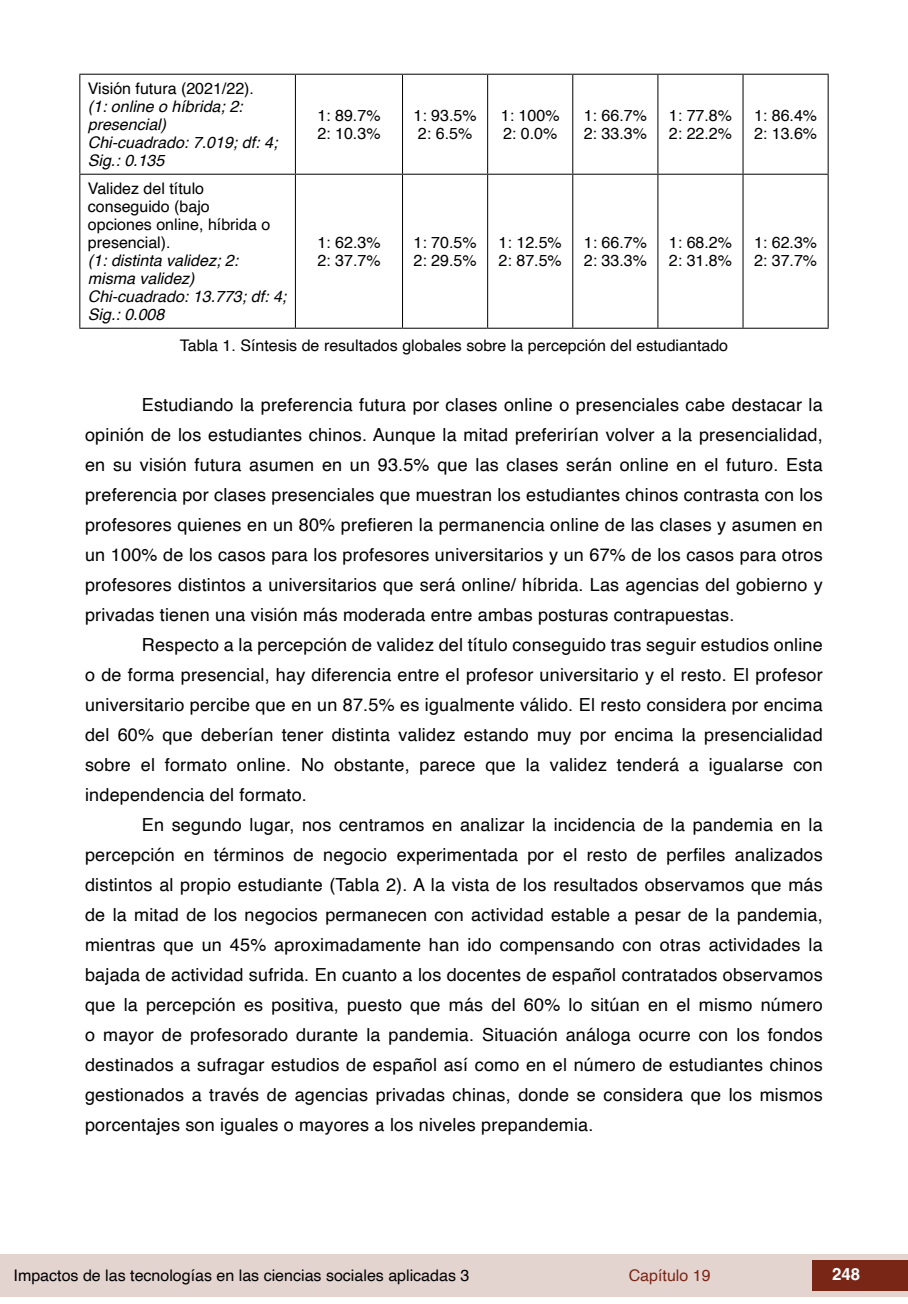
<style>
.page{position:relative;width:908px;height:1304px;background:#fff}
.page>*{position:absolute;margin:0;border:0;box-sizing:border-box;transform-origin:0 0}
.t1{font:18px/30px "Helvetica";letter-spacing:.01em;color:#000;text-align:justify}
.t2{font:700 16.8px "Helvetica";color:#fff}
.t3{font:16px/18px "Helvetica";color:#000}
.t4{font:italic 16px/18px "Helvetica";color:#000}
.t5{font:16px "Helvetica";color:#7a2616}
</style>
<div class="page">
<div style="left:0;top:1254px;width:906px;height:43px;background:#e4d4d0"></div>
<div style="left:812px;top:1261px;width:95px;height:30px;background:#7a2616"></div>
<hr style="left:79px;top:74px;width:216px;height:1px;background:#000">
<hr style="left:295px;top:74px;width:107px;height:1px;background:#000">
<hr style="left:402px;top:74px;width:85px;height:1px;background:#000">
<hr style="left:487px;top:74px;width:85px;height:1px;background:#000">
<hr style="left:572px;top:74px;width:85px;height:1px;background:#000">
<hr style="left:657px;top:74px;width:85px;height:1px;background:#000">
<hr style="left:742px;top:74px;width:86px;height:1px;background:#000">
<hr style="left:79px;top:174px;width:216px;height:1px;background:#000">
<hr style="left:295px;top:174px;width:107px;height:1px;background:#000">
<hr style="left:402px;top:174px;width:85px;height:1px;background:#000">
<hr style="left:487px;top:174px;width:85px;height:1px;background:#000">
<hr style="left:572px;top:174px;width:85px;height:1px;background:#000">
<hr style="left:657px;top:174px;width:85px;height:1px;background:#000">
<hr style="left:742px;top:174px;width:86px;height:1px;background:#000">
<hr style="left:79px;top:328px;width:216px;height:1px;background:#000">
<hr style="left:295px;top:328px;width:107px;height:1px;background:#000">
<hr style="left:402px;top:328px;width:85px;height:1px;background:#000">
<hr style="left:487px;top:328px;width:85px;height:1px;background:#000">
<hr style="left:572px;top:328px;width:85px;height:1px;background:#000">
<hr style="left:657px;top:328px;width:85px;height:1px;background:#000">
<hr style="left:742px;top:328px;width:86px;height:1px;background:#000">
<hr style="left:79px;top:75px;width:1px;height:99px;background:#000">
<hr style="left:79px;top:175px;width:1px;height:153px;background:#000">
<hr style="left:295px;top:75px;width:1px;height:99px;background:#000">
<hr style="left:402px;top:75px;width:1px;height:99px;background:#000">
<hr style="left:487px;top:75px;width:1px;height:99px;background:#000">
<hr style="left:572px;top:75px;width:1px;height:99px;background:#000">
<hr style="left:657px;top:75px;width:1px;height:99px;background:#000">
<hr style="left:742px;top:75px;width:1px;height:99px;background:#000">
<hr style="left:827px;top:75px;width:1px;height:99px;background:#000">
<hr style="left:295px;top:175px;width:1px;height:153px;background:#000">
<hr style="left:402px;top:175px;width:1px;height:153px;background:#000">
<hr style="left:487px;top:175px;width:1px;height:153px;background:#000">
<hr style="left:572px;top:175px;width:1px;height:153px;background:#000">
<hr style="left:657px;top:175px;width:1px;height:153px;background:#000">
<hr style="left:742px;top:175px;width:1px;height:153px;background:#000">
<hr style="left:827px;top:175px;width:1px;height:153px;background:#000">
<p class="t3" style="left:88px;top:80px;width:168px">Visión futura (2021/22).</p>
<p class="t4" style="left:88px;top:98px;width:191px">(1: online o híbrida; 2: presencial)<br>Chi-cuadrado: 7.019; df: 4;<br>Sig.: 0.135</p>
<p class="t3" style="left:317px;top:107px;width:65px">1: 89.7%<br>2: 10.3%</p>
<p class="t3" style="left:413px;top:107px;width:65px">1: 93.5%<br>2: 6.5%</p>
<p class="t3" style="left:500px;top:107px;width:60px">1: 100%<br>2: 0.0%</p>
<p class="t3" style="left:583px;top:107px;width:65px">1: 66.7%<br>2: 33.3%</p>
<p class="t3" style="left:668px;top:107px;width:65px">1: 77.8%<br>2: 22.2%</p>
<p class="t3" style="left:753px;top:107px;width:65px">1: 86.4%<br>2: 13.6%</p>
<p class="t3" style="left:88px;top:180px;width:184px">Validez del título conseguido (bajo opciones online, híbrida o presencial).</p>
<p class="t4" style="left:88px;top:252px;width:200px">(1: distinta validez; 2: misma validez)<br>Chi-cuadrado: 13.773; df: 4;<br>Sig.: 0.008</p>
<p class="t3" style="left:317px;top:234px;width:65px">1: 62.3%<br>2: 37.7%</p>
<p class="t3" style="left:413px;top:234px;width:65px">1: 70.5%<br>2: 29.5%</p>
<p class="t3" style="left:498px;top:234px;width:65px">1: 12.5%<br>2: 87.5%</p>
<p class="t3" style="left:583px;top:234px;width:65px">1: 66.7%<br>2: 33.3%</p>
<p class="t3" style="left:668px;top:234px;width:65px">1: 68.2%<br>2: 31.8%</p>
<p class="t3" style="left:753px;top:234px;width:65px">1: 62.3%<br>2: 37.7%</p>
<p class="t3" style="left:180px;top:337px;width:549px">Tabla 1. Síntesis de resultados globales sobre la percepción del estudiantado</p>
<p class="t1" style="left:85px;top:390px;width:738px;text-indent:57px">Estudiando la preferencia futura por clases online o presenciales cabe destacar la opinión de los estudiantes chinos. Aunque la mitad preferirían volver a la presencialidad, en su visión futura asumen en un 93.5% que las clases serán online en el futuro. Esta preferencia por clases presenciales que muestran los estudiantes chinos contrasta con los profesores quienes en un 80% prefieren la permanencia online de las clases y asumen en un 100% de los casos para los profesores universitarios y un 67% de los casos para otros profesores distintos a universitarios que será online/ híbrida. Las agencias del gobierno y privadas tienen una visión más moderada entre ambas posturas contrapuestas.</p>
<p class="t1" style="left:85px;top:631px;width:738px;text-indent:57px">Respecto a la percepción de validez del título conseguido tras seguir estudios online o de forma presencial, hay diferencia entre el profesor universitario y el resto. El profesor universitario percibe que en un 87.5% es igualmente válido. El resto considera por encima del 60% que deberían tener distinta validez estando muy por encima la presencialidad sobre el formato online. No obstante, parece que la validez tenderá a igualarse con independencia del formato.</p>
<p class="t1" style="left:85px;top:811px;width:738px;text-indent:57px">En segundo lugar, nos centramos en analizar la incidencia de la pandemia en la percepción en términos de negocio experimentada por el resto de perfiles analizados distintos al propio estudiante (Tabla 2). A la vista de los resultados observamos que más de la mitad de los negocios permanecen con actividad estable a pesar de la pandemia, mientras que un 45% aproximadamente han ido compensando con otras actividades la bajada de actividad sufrida. En cuanto a los docentes de español contratados observamos que la percepción es positiva, puesto que más del 60% lo sitúan en el mismo número o mayor de profesorado durante la pandemia. Situación análoga ocurre con los fondos destinados a sufragar estudios de español así como en el número de estudiantes chinos gestionados a través de agencias privadas chinas, donde se considera que los mismos porcentajes son iguales o mayores a los niveles prepandemia.</p>
<p class="t3" style="left:14px;top:1267px;width:457px">Impactos de las tecnologías en las ciencias sociales aplicadas 3</p>
<p class="t5" style="left:628px;top:1263px;width:83px">Capítulo 19</p>
<p class="t2" style="left:831px;top:1264px;width:30px">248</p>
</div>
